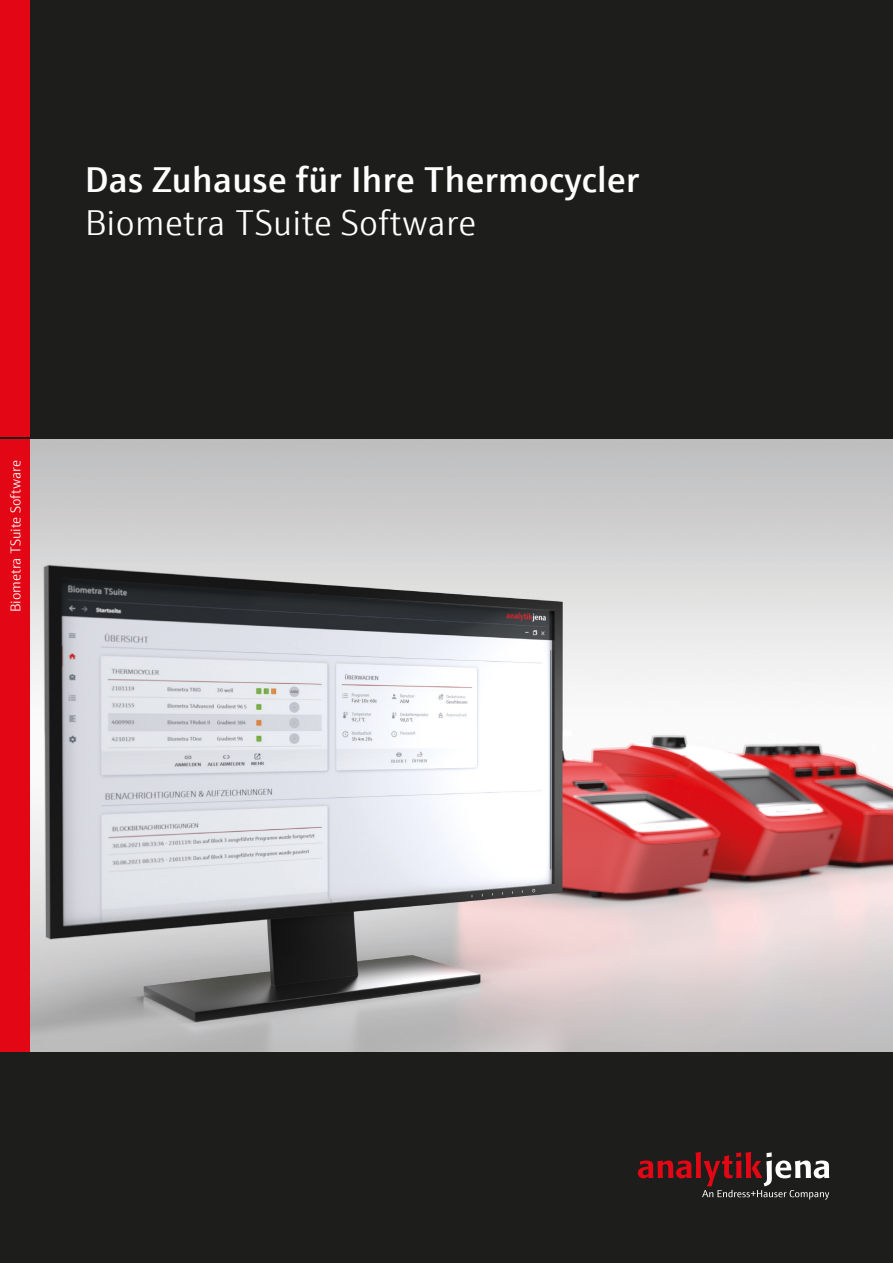
<style>
.page{position:relative;width:893px;height:1263px;background:#1d1d1b}
.page>*{position:absolute;margin:0;border:0;box-sizing:border-box;transform-origin:0 0}
.t1{font:600 36px "E+H Sans";letter-spacing:.01em;color:#fff}
.t2{font:300 36px "E+H Sans";letter-spacing:.01em;color:#fff}
.t3{font:300 14.25px "E+H Sans";color:#fff}
</style>
<div class="page">
<svg style="left:638px;top:1152px;width:191px;height:47px"></svg>
<img style="left:30px;top:439px;width:863px;height:612px">
<div style="left:0;top:439px;width:30px;height:612px;background:#e30614"></div>
<div style="left:0;top:0;width:30px;height:437px;background:#e30614"></div>
<p class="t1" style="left:85px;top:152px;width:556px">Das Zuhause für Ihre Thermocycler</p>
<p class="t2" style="left:85px;top:196px;width:393px">Biometra TSuite Software</p>
<p class="t3" style="left:5px;top:612px;width:153px;rotate:-90deg">Biometra TSuite Software</p>
</div>
